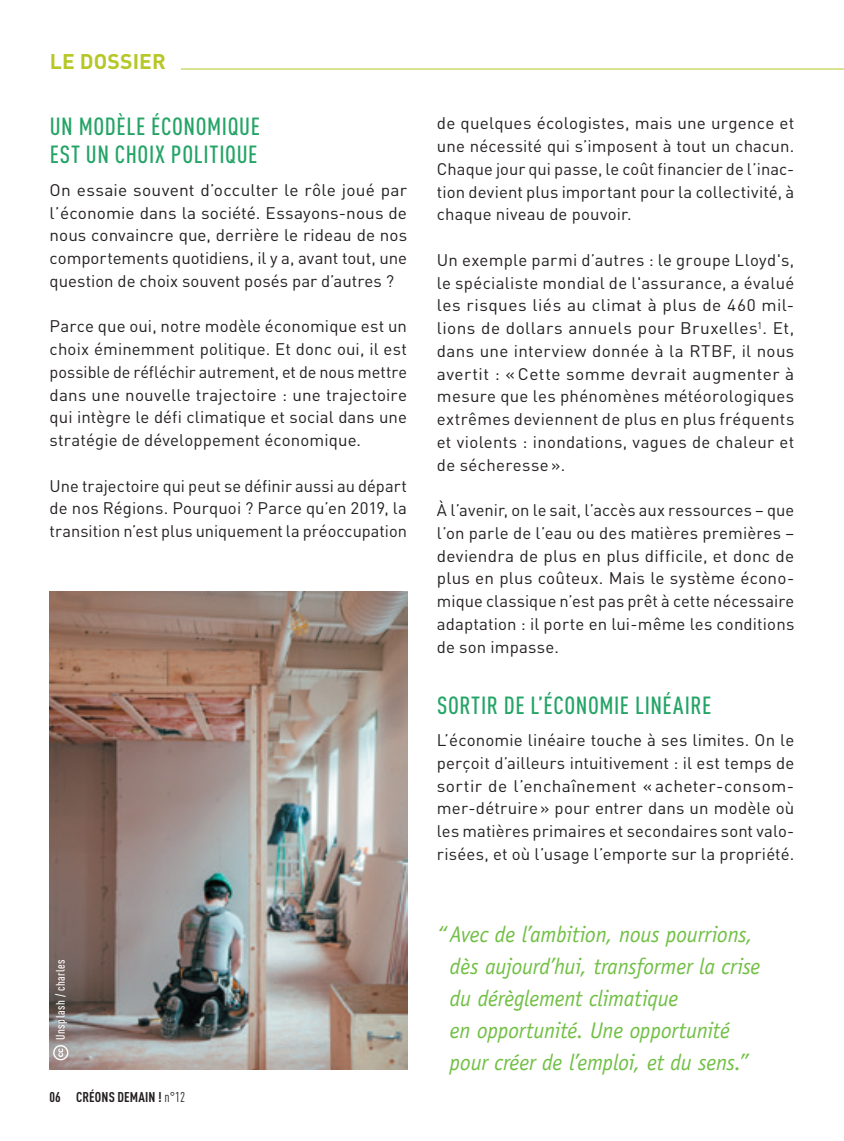
<style>
.page{position:relative;width:844px;height:1141px;background:#fff}
.page>*{position:absolute;margin:0;border:0;box-sizing:border-box;transform-origin:0 0}
.t1{font:500 condensed 24.5px/28px "DIN Pro";letter-spacing:.025em;color:#25a467}
.t2{font:italic 22.75px/32px "Officina Sans Std";letter-spacing:-.01em;color:#71bf44}
.t3{font:700 21px "DIN Pro";letter-spacing:.01em;color:#b6c726}
.t4{font:16.62px/22.8px "DIN Pro";letter-spacing:.01em;color:#231f20;text-align:justify}
.t5{font:16.62px/22.8px "DIN Pro";letter-spacing:.01em;color:#231f20;text-align:justify;scale:1.04 1}
.t6{font:700 condensed 14px "DIN Pro";letter-spacing:.01em;color:#231f20}
.t7{font:500 condensed 12.25px "DIN Pro";letter-spacing:.04em;color:#fff}
.s1{font-weight:400}
</style>
<div class="page">
<hr style="left:181px;top:69px;width:662px;height:1px;background:#b6c726">
<img style="left:50px;top:591px;width:357px;height:479px">
<svg style="left:53px;top:1045px;width:15px;height:15px"></svg>
<p class="t3" style="left:50px;top:44px;width:118px">LE DOSSIER</p>
<h1 class="t1" style="left:50px;top:111px;width:212px">UN MODÈLE ÉCONOMIQUE<br>EST UN CHOIX POLITIQUE</h1>
<p class="t5" style="left:50px;top:177px;width:345px">On essaie souvent d’occulter le rôle joué par l’économie dans la société. Essayons-nous de nous convaincre que, derrière le rideau de nos comportements quotidiens, il y a, avant tout, une question de choix souvent posés par d’autres ?</p>
<p class="t4" style="left:50px;top:313px;width:359px">Parce que oui, notre modèle économique est un choix éminemment politique. Et donc oui, il est possible de réfléchir autrement, et de nous mettre dans une nouvelle trajectoire : une trajectoire qui intègre le défi climatique et social dans une stratégie de développement économique.</p>
<p class="t4" style="left:50px;top:473px;width:359px">Une trajectoire qui peut se définir aussi au départ de nos Régions. Pourquoi ? Parce qu’en 2019, la transition n’est plus uniquement la préoccupation</p>
<p class="t7" style="left:51px;top:1040px;width:82px;rotate:-90deg">Unsplash / charles</p>
<p class="t6" style="left:50px;top:1086px;width:137px">06 CRÉONS DEMAIN ! <span class="s1">n°12</span></p>
<p class="t4" style="left:437px;top:110px;width:359px">de quelques écologistes, mais une urgence et une nécessité qui s’imposent à tout un chacun.<br>Chaque jour qui passe, le coût financier de l’inac&shy;tion devient plus important pour la collectivité, à chaque niveau de pouvoir.</p>
<p class="t4" style="left:437px;top:247px;width:359px">Un exemple parmi d’autres : le groupe Lloyd's, le spécialiste mondial de l'assurance, a évalué les risques liés au climat à plus de 460 mil&shy;lions de dollars annuels pour Bruxelles<sup>1</sup>. Et, dans une interview donnée à la RTBF, il nous avertit : «Cette somme devrait augmenter à mesure que les phénomènes météorologiques extrêmes deviennent de plus en plus fréquents et violents : inondations, vagues de chaleur et de sécheresse ».</p>
<p class="t4" style="left:437px;top:497px;width:359px">À l’avenir, on le sait, l’accès aux ressources – que l’on parle de l’eau ou des matières premières – deviendra de plus en plus difficile, et donc de plus en plus coûteux. Mais le système écono&shy;mique classique n’est pas prêt à cette nécessaire adaptation : il porte en lui-même les conditions de son impasse.</p>
<h1 class="t1" style="left:437px;top:689px;width:276px">SORTIR DE L’ÉCONOMIE LINÉAIRE</h1>
<p class="t4" style="left:437px;top:727px;width:359px">L’économie linéaire touche à ses limites. On le perçoit d’ailleurs intuitivement : il est temps de sortir de l’enchaînement « acheter-consom&shy;mer-détruire» pour entrer dans un modèle où les matières primaires et secondaires sont valo&shy;risées, et où l’usage l’emporte sur la propriété.</p>
<h2 class="t2" style="left:450px;top:918px;width:312px;text-indent:-13px">“ Avec de l’ambition, nous pourrions, dès aujourd’hui, transformer la crise du dérèglement climatique<br>en opportunité. Une opportunité pour créer de l’emploi, et du sens.”</h2>
</div>
